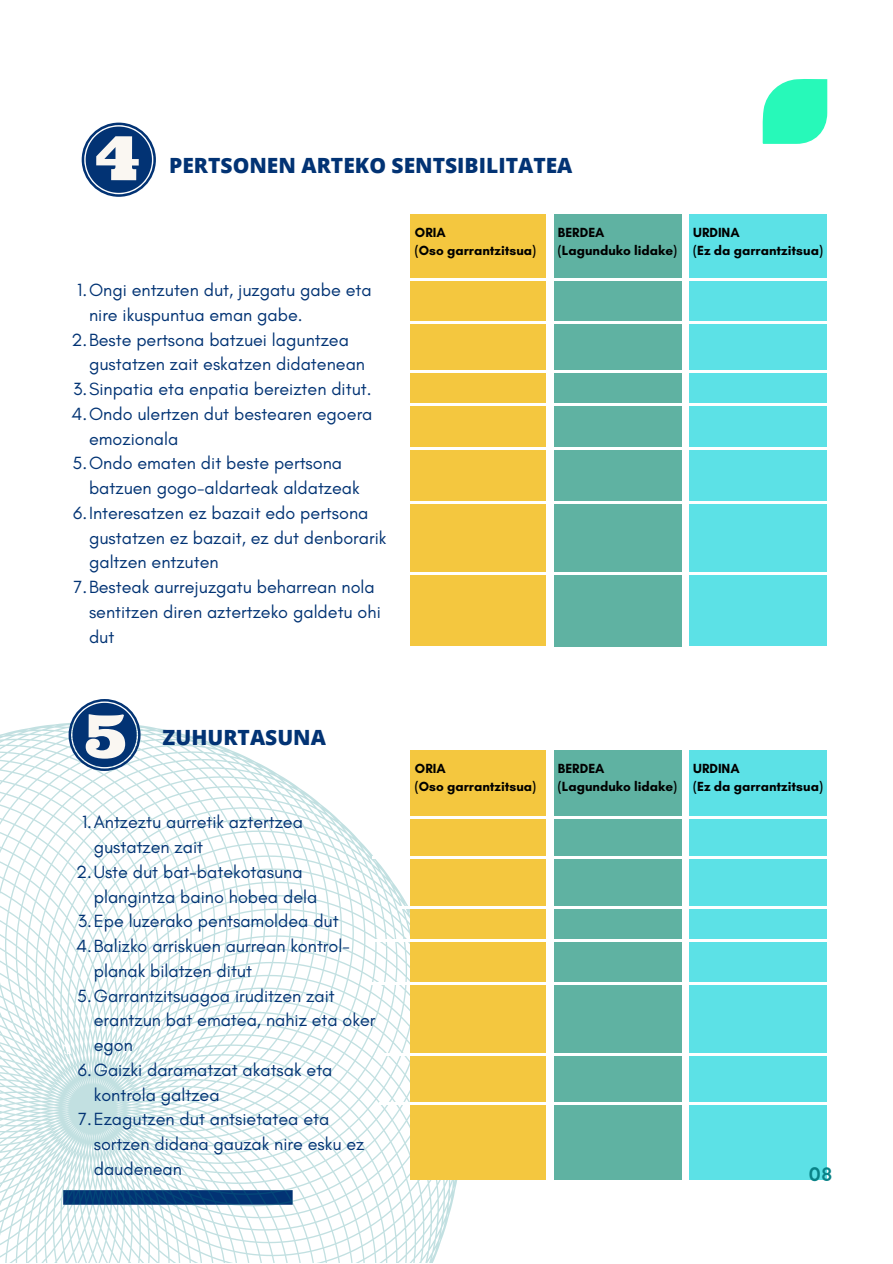
<style>
.page{position:relative;width:893px;height:1264px;background:#fff}
.page>*{position:absolute;margin:0;border:0;box-sizing:border-box;transform-origin:0 0}
.t1{font:800 21px "Open Sans";color:#023374}
.t2{font:700 19.5px "Quicksand";color:#098287}
.t3{font:18px/24.8px "Glacial Indifference";color:#023374}
.t4{font:700 13.5px "Glacial Indifference";color:#000}
</style>
<div class="page">
<svg style="left:762px;top:79px;width:65px;height:65px"></svg>
<svg style="left:0;top:723px;width:463px;height:539px"></svg>
<div style="left:410px;top:214px;width:135px;height:432px;background:#f4c73f"></div>
<div style="left:554px;top:214px;width:127px;height:433px;background:#5fb2a2"></div>
<div style="left:689px;top:214px;width:137px;height:432px;background:#5ce1e6"></div>
<hr style="left:375px;top:279px;width:465px;height:2px;background:#fff">
<hr style="left:372px;top:321px;width:465px;height:2px;background:#fff">
<hr style="left:398px;top:370px;width:464px;height:3px;background:#fff">
<hr style="left:362px;top:403px;width:464px;height:2px;background:#fff">
<hr style="left:369px;top:447px;width:464px;height:2px;background:#fff">
<hr style="left:375px;top:501px;width:465px;height:2px;background:#fff">
<hr style="left:372px;top:572px;width:465px;height:2px;background:#fff">
<svg style="left:69px;top:699px;width:71px;height:72px"></svg>
<svg style="left:82px;top:123px;width:74px;height:74px"></svg>
<div style="left:410px;top:750px;width:135px;height:429px;background:#f4c73f"></div>
<div style="left:554px;top:750px;width:127px;height:429px;background:#5fb2a2"></div>
<div style="left:689px;top:750px;width:137px;height:429px;background:#5ce1e6"></div>
<hr style="left:398px;top:816px;width:464px;height:2px;background:#fff">
<hr style="left:372px;top:856px;width:465px;height:3px;background:#fff">
<hr style="left:398px;top:906px;width:464px;height:2px;background:#fff">
<hr style="left:372px;top:939px;width:465px;height:2px;background:#fff">
<hr style="left:368px;top:982px;width:465px;height:2px;background:#fff">
<hr style="left:375px;top:1053px;width:465px;height:2px;background:#fff">
<hr style="left:379px;top:1102px;width:465px;height:2px;background:#fff">
<p class="t1" style="left:169px;top:151px;width:405px">PERTSONEN ARTEKO SENTSIBILITATEA</p>
<p class="t3" style="left:89px;top:277px;width:284px;text-indent:-12px">1.Ongi entzuten dut, juzgatu gabe eta nire ikuspuntua eman gabe.</p>
<p class="t3" style="left:89px;top:327px;width:277px;text-indent:-18px">2.Beste pertsona batzuei laguntzea gustatzen zait eskatzen didatenean</p>
<p class="t3" style="left:73px;top:376px;width:300px">3.Sinpatia eta enpatia bereizten ditut.</p>
<p class="t3" style="left:89px;top:401px;width:285px;text-indent:-17px">4.Ondo ulertzen dut bestearen egoera emozionala</p>
<p class="t3" style="left:89px;top:450px;width:272px;text-indent:-17px">5.Ondo ematen dit beste pertsona batzuen gogo-aldarteak aldatzeak</p>
<p class="t3" style="left:89px;top:500px;width:299px;text-indent:-16px">6.Interesatzen ez bazait edo pertsona gustatzen ez bazait, ez dut denborarik galtzen entzuten</p>
<p class="t3" style="left:89px;top:574px;width:293px;text-indent:-15px">7.Besteak aurrejuzgatu beharrean nola sentitzen diren aztertzeko galdetu ohi dut</p>
<p class="t4" style="left:415px;top:224px;width:32px">ORIA</p>
<p class="t4" style="left:415px;top:242px;width:123px">(Oso garrantzitsua)</p>
<p class="t4" style="left:558px;top:224px;width:48px">BERDEA</p>
<p class="t4" style="left:558px;top:242px;width:120px">(Lagunduko lidake)</p>
<p class="t4" style="left:693px;top:224px;width:48px">URDINA</p>
<p class="t4" style="left:693px;top:242px;width:131px">(Ez da garrantzitsua)</p>
<p class="t1" style="left:163px;top:722px;width:165px">ZUHURTASUNA</p>
<p class="t3" style="left:94px;top:809px;width:211px;text-indent:-12px">1.Antzeztu aurretik aztertzea gustatzen zait</p>
<p class="t3" style="left:94px;top:859px;width:225px;text-indent:-18px">2.Uste dut bat-batekotasuna plangintza baino hobea dela</p>
<p class="t3" style="left:78px;top:908px;width:262px">3.Epe luzerako pentsamoldea dut</p>
<p class="t3" style="left:94px;top:933px;width:257px;text-indent:-17px">4.Balizko arriskuen aurrean kontrol&shy;planak bilatzen ditut</p>
<p class="t3" style="left:94px;top:982px;width:283px;text-indent:-17px">5.Garrantzitsuagoa iruditzen zait erantzun bat ematea, nahiz eta oker egon</p>
<p class="t3" style="left:94px;top:1057px;width:240px;text-indent:-16px">6.Gaizki daramatzat akatsak eta kontrola galtzea</p>
<p class="t3" style="left:94px;top:1106px;width:272px;text-indent:-15px">7.Ezagutzen dut antsietatea eta sortzen didana gauzak nire esku ez daudenean</p>
<p class="t4" style="left:415px;top:759px;width:32px">ORIA</p>
<p class="t4" style="left:415px;top:777px;width:123px">(Oso garrantzitsua)</p>
<p class="t4" style="left:558px;top:759px;width:48px">BERDEA</p>
<p class="t4" style="left:558px;top:777px;width:120px">(Lagunduko lidake)</p>
<p class="t4" style="left:693px;top:759px;width:48px">URDINA</p>
<p class="t4" style="left:693px;top:777px;width:131px">(Ez da garrantzitsua)</p>
<p class="t2" style="left:808px;top:1161px;width:25px">08</p>
</div>
